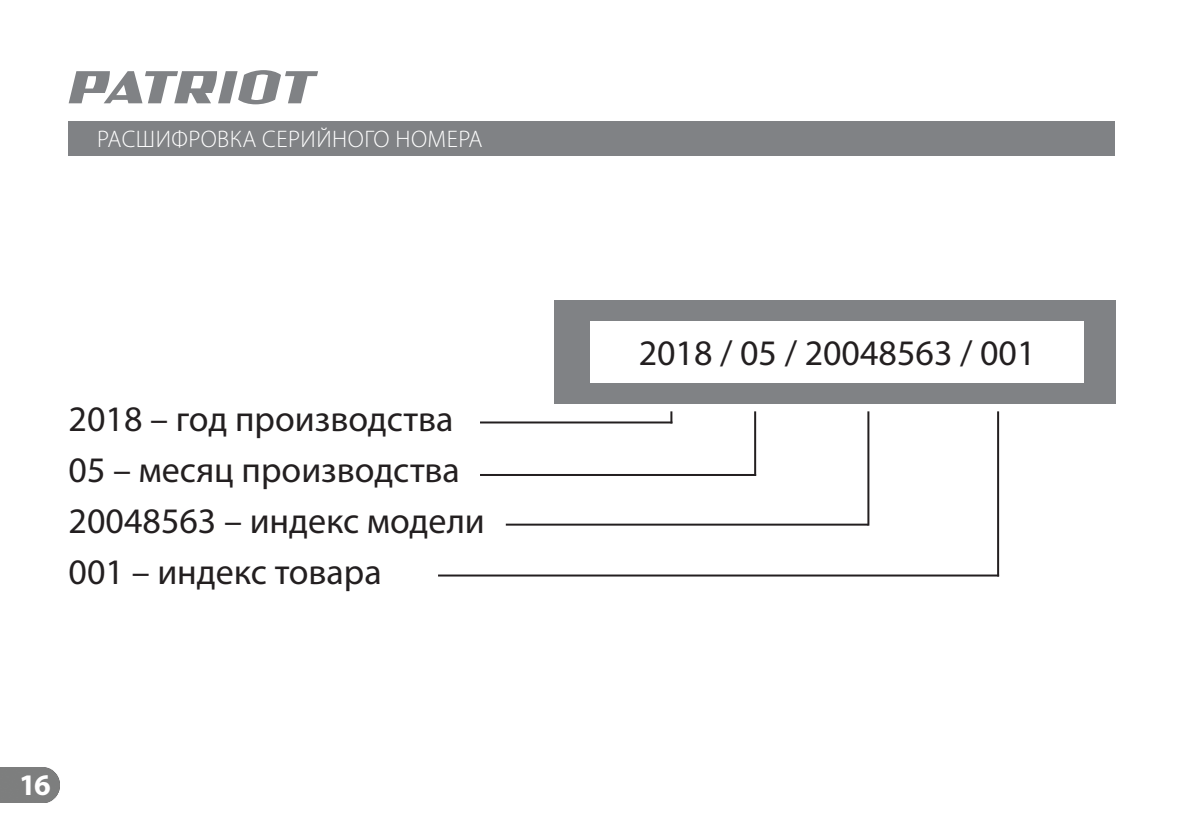
<style>
.page{position:relative;width:1184px;height:836px;background:#fff}
.page>*{position:absolute;margin:0;border:0;box-sizing:border-box;transform-origin:0 0}
.t1{font:36px/51px "Myriad Pro";color:#231f20}
.t2{font:700 30px "Myriad Pro";color:#fff}
.t3{font:300 24px "Myriad Pro";letter-spacing:.02em;color:#fff}
</style>
<div class="page">
<div style="left:0;top:767px;width:59px;height:34px;background:#7d7e7e"></div>
<svg style="left:69px;top:70px;width:249px;height:34px"></svg>
<div style="left:69px;top:121px;width:1046px;height:34px;background:#808285"></div>
<div style="left:554px;top:300px;width:561px;height:104px;background:#808285"></div>
<hr style="left:480px;top:421px;width:192px;height:2px;background:#231f20">
<hr style="left:480px;top:474px;width:276px;height:2px;background:#231f20">
<hr style="left:506px;top:523px;width:362px;height:2px;background:#231f20">
<hr style="left:438px;top:574px;width:561px;height:2px;background:#231f20">
<div style="left:590px;top:321px;width:494px;height:61px;background:#fff"></div>
<svg style="left:670px;top:411px;width:2px;height:11px"></svg>
<hr style="left:754px;top:411px;width:2px;height:64px;background:#231f20">
<hr style="left:867px;top:411px;width:2px;height:114px;background:#231f20">
<hr style="left:997px;top:411px;width:2px;height:165px;background:#231f20">
<p class="t3" style="left:97px;top:128px;width:387px">РАСШИФРОВКА СЕРИЙНОГО НОМЕРА</p>
<p class="t1" style="left:69px;top:394px;width:418px">2018 – год производства<br>05 – месяц производства<br>20048563 – индекс модели<br>001 – индекс товара</p>
<p class="t2" style="left:19px;top:773px;width:33px">16</p>
<p class="t1" style="left:639px;top:329px;width:398px">2018 / 05 / 20048563 / 001</p>
</div>
